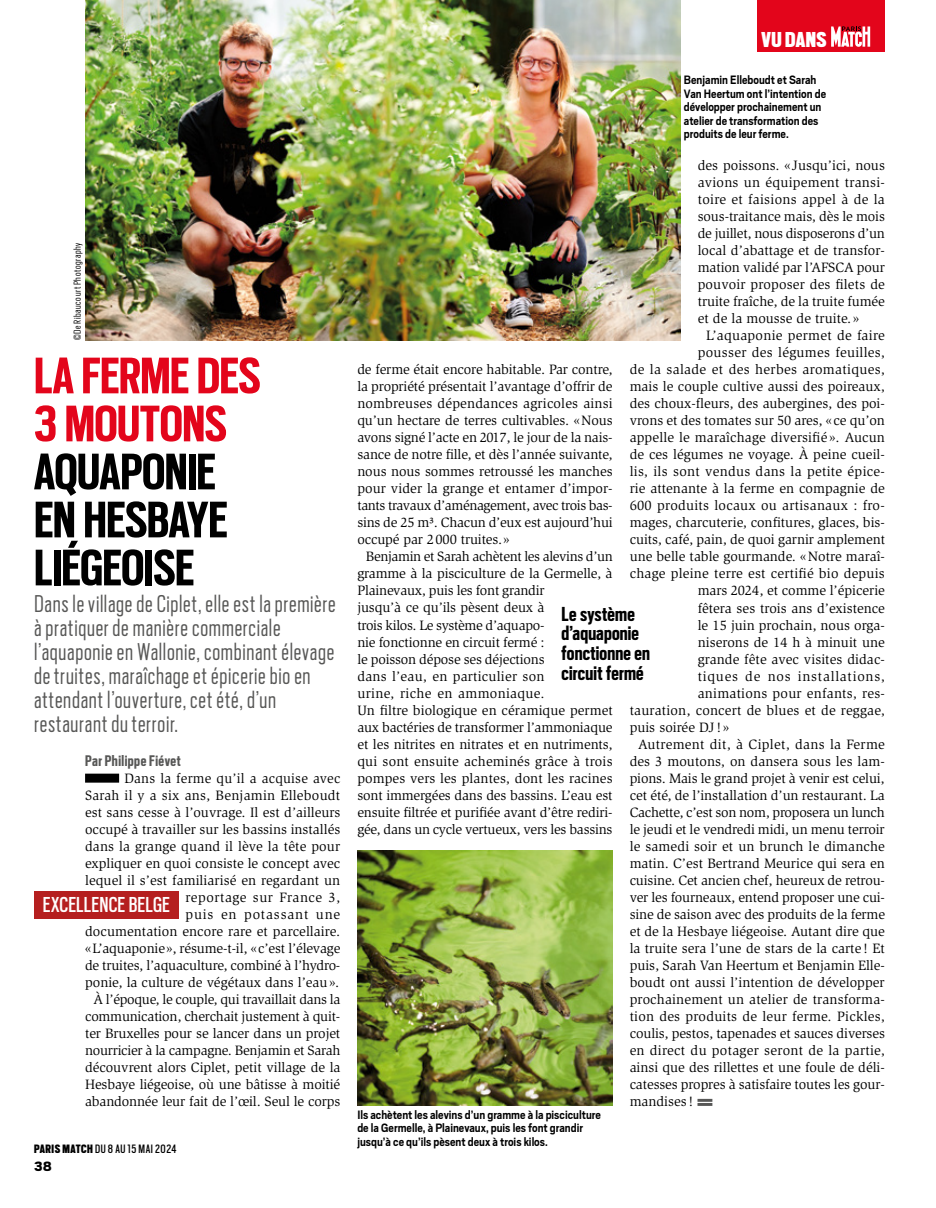
<style>
.page{position:relative;width:936px;height:1208px;background:#fff}
.page>*{position:absolute;margin:0;border:0;box-sizing:border-box;transform-origin:0 0}
.t1{font:700 57px/48px "Scout Cond";letter-spacing:-.01em;color:#000}
.t2{font:700 57px/48px "Scout Cond";letter-spacing:-.005em;color:#e3051b}
.t3{font:300 27px/24px "Scout Cond";letter-spacing:.025em;color:#575756}
.t4{font:24px "Scout Cond";letter-spacing:.01em;color:#fff}
.t5{font:900 24px "Scout Cond";letter-spacing:.02em;color:#fff}
.t6{font:700 22.5px/19.5px "Scout Cond";letter-spacing:.01em;color:#000}
.t7{font:700 17.1px "Scout Cond";letter-spacing:.03em;color:#575756}
.t8{font:900 15px "Scout";color:#000}
.t9{font:13.95px/17px "Slimbach Std";color:#000;text-align:justify}
.t10{font:13.95px "Slimbach Std";letter-spacing:.02em;color:#000}
.t11{font:13.95px "Slimbach Std";letter-spacing:-.02em;color:#000}
.t12{font:13.95px "Slimbach Std";letter-spacing:.025em;color:#000}
.t13{font:13.95px "Slimbach Std";letter-spacing:.055em;color:#000}
.t14{font:700 13.5px/13.5px "Scout";color:#000;scale:.9 1}
.t15{font:13.5px "Scout Cond";letter-spacing:.04em;color:#000}
.t16{font:300 11.25px "Scout Cond";letter-spacing:.045em;color:#000;scale:1.1 1}
.s1{font-weight:900}
</style>
<div class="page">
<div style="left:85px;top:773px;width:34px;height:9px;background:#000"></div>
<hr style="left:697px;top:1098px;width:15px;height:3px;background:#575756">
<hr style="left:697px;top:1103px;width:15px;height:3px;background:#575756">
<div style="left:34px;top:891px;width:145px;height:27px;background:#b51f1f"></div>
<img style="left:85px;top:0;width:595px;height:340px">
<img style="left:357px;top:850px;width:255px;height:256px">
<div style="left:757px;top:0;width:127px;height:51px;background:#e3051b"></div>
<svg style="left:831px;top:26px;width:39px;height:21px"></svg>
<p class="t16" style="left:70px;top:340px;width:90px;rotate:-90deg">©De Ribaucourt Photography</p>
<h1 class="t2" style="left:34px;top:349px;width:228px">LA FERME DES<br>3 MOUTONS</h1>
<h1 class="t1" style="left:34px;top:445px;width:195px">AQUAPONIE<br>EN HESBAYE<br>LIÉGEOISE</h1>
<h2 class="t3" style="left:34px;top:590px;width:303px">Dans le village de Ciplet, elle est la première à pratiquer de manière commerciale l’aquaponie en Wallonie, combinant élevage de truites, maraîchage et épicerie bio en attendant l’ouverture, cet été, d’un restaurant du terroir.</h2>
<p class="t7" style="left:85px;top:749px;width:97px">Par Philippe Fiévet</p>
<p class="t9" style="left:85px;top:769px;width:257px;text-align:right">Dans la ferme qu’il a acquise avec<br>Sarah il y a six ans, Benjamin Elleboudt est sans cesse à l’ouvrage. Il est d’ailleurs occupé à travailler sur les bassins installés dans la grange quand il lève la tête pour expliquer en quoi consiste le concept avec lequel il s’est familiarisé en regardant un reportage sur France 3,<br>puis en potassant une<br>documentation encore rare et parcellaire. «L’aquaponie», résume-t-il, «c’est l’élevage de truites, l’aquaculture, combiné à l’hydro&shy;ponie, la culture de végétaux dans l’eau».<br>À l’époque, le couple, qui travaillait dans la communication, cherchait justement à quit&shy;ter Bruxelles pour se lancer dans un projet nourricier à la campagne. Benjamin et Sarah découvrent alors Ciplet, petit village de la Hesbaye liégeoise, où une bâtisse à moitié abandonnée leur fait de l’œil. Seul le corps</p>
<h3 class="t4" style="left:43px;top:889px;width:129px">EXCELLENCE BELGE</h3>
<p class="t15" style="left:34px;top:1139px;width:144px"><span class="s1">PARIS MATCH</span> DU 8 AU 15 MAI 2024</p>
<p class="t8" style="left:34px;top:1156px;width:19px">38</p>
<h3 class="t5" style="left:761px;top:24px;width:66px">VU DANS</h3>
<p class="t14" style="left:684px;top:73px;width:159px">Benjamin Elleboudt et Sarah<br>Van Heertum ont l’intention de développer prochainement un atelier de transformation des produits de leur ferme.</p>
<p class="t9" style="left:697px;top:157px;width:189px">des poissons. « Jusqu’ici, nous avions un équipement transi&shy;toire et faisions appel à de la sous-traitance mais, dès le mois de juillet, nous disposerons d’un local d’abattage et de transfor&shy;mation validé par l’AFSCA pour pouvoir proposer des filets de truite fraîche, de la truite fumée et de la mousse de truite. »</p>
<p class="t10" style="left:706px;top:328px;width:180px">L’aquaponie permet de faire</p>
<p class="t10" style="left:697px;top:345px;width:189px">pousser des légumes feuilles,</p>
<p class="t12" style="left:629px;top:362px;width:257px">de la salade et des herbes aromatiques,</p>
<p class="t9" style="left:629px;top:378px;width:257px">mais le couple cultive aussi des poireaux,</p>
<p class="t9" style="left:629px;top:395px;width:257px">des choux-fleurs, des aubergines, des poi-</p>
<p class="t9" style="left:629px;top:412px;width:257px">vrons et des tomates sur 50 ares, « ce qu’on</p>
<p class="t9" style="left:629px;top:429px;width:257px">appelle le maraîchage diversifié ». Aucun</p>
<p class="t9" style="left:629px;top:446px;width:257px">de ces légumes ne voyage. À peine cueil-</p>
<p class="t10" style="left:629px;top:464px;width:257px">lis, ils sont vendus dans la petite épice-</p>
<p class="t9" style="left:629px;top:480px;width:257px">rie attenante à la ferme en compagnie de</p>
<p class="t10" style="left:629px;top:498px;width:257px">600 produits locaux ou artisanaux : fro-</p>
<p class="t9" style="left:629px;top:514px;width:257px">mages, charcuterie, confitures, glaces, bis-</p>
<p class="t9" style="left:629px;top:531px;width:257px">cuits, café, pain, de quoi garnir amplement</p>
<p class="t9" style="left:629px;top:548px;width:257px">une belle table gourmande. «Notre maraî-</p>
<p class="t9" style="left:629px;top:565px;width:257px">chage pleine terre est certifié bio depuis</p>
<p class="t9" style="left:697px;top:582px;width:189px">mars 2024, et comme l’épicerie</p>
<p class="t9" style="left:697px;top:599px;width:189px">fêtera ses trois ans d’existence</p>
<p class="t9" style="left:697px;top:616px;width:189px">le 15 juin prochain, nous orga-</p>
<p class="t9" style="left:697px;top:633px;width:189px">niserons de 14 h à minuit une</p>
<p class="t9" style="left:697px;top:650px;width:189px">grande fête avec visites didac-</p>
<p class="t13" style="left:697px;top:668px;width:189px">tiques de nos installations,</p>
<p class="t10" style="left:697px;top:685px;width:189px">animations pour enfants, res-</p>
<p class="t9" style="left:629px;top:701px;width:257px">tauration, concert de blues et de reggae,</p>
<p class="t9" style="left:629px;top:718px;width:101px">puis soirée DJ ! »</p>
<p class="t10" style="left:638px;top:736px;width:248px">Autrement dit, à Ciplet, dans la Ferme</p>
<p class="t9" style="left:629px;top:752px;width:257px">des 3 moutons, on dansera sous les lam-</p>
<p class="t9" style="left:629px;top:769px;width:256px">pions. Mais le grand projet à venir est celui,</p>
<p class="t9" style="left:629px;top:786px;width:256px">cet été, de l’installation d’un restaurant. La</p>
<p class="t11" style="left:629px;top:804px;width:256px">Cachette, c’est son nom, proposera un lunch</p>
<p class="t9" style="left:629px;top:820px;width:256px">le jeudi et le vendredi midi, un menu terroir</p>
<p class="t9" style="left:629px;top:837px;width:257px">le samedi soir et un brunch le dimanche</p>
<p class="t9" style="left:629px;top:854px;width:257px">matin. C’est Bertrand Meurice qui sera en</p>
<p class="t9" style="left:629px;top:871px;width:257px">cuisine. Cet ancien chef, heureux de retrou-</p>
<p class="t9" style="left:629px;top:888px;width:257px">ver les fourneaux, entend proposer une cui-</p>
<p class="t9" style="left:629px;top:905px;width:257px">sine de saison avec des produits de la ferme</p>
<p class="t9" style="left:629px;top:922px;width:257px">et de la Hesbaye liégeoise. Autant dire que</p>
<p class="t9" style="left:629px;top:939px;width:257px">la truite sera l’une de stars de la carte ! Et</p>
<p class="t9" style="left:629px;top:956px;width:257px">puis, Sarah Van Heertum et Benjamin Elle-</p>
<p class="t9" style="left:629px;top:973px;width:256px">boudt ont aussi l’intention de développer</p>
<p class="t9" style="left:629px;top:990px;width:257px">prochainement un atelier de transforma-</p>
<p class="t9" style="left:629px;top:1007px;width:257px">tion des produits de leur ferme. Pickles,</p>
<p class="t9" style="left:629px;top:1024px;width:257px">coulis, pestos, tapenades et sauces diverses</p>
<p class="t10" style="left:629px;top:1042px;width:257px">en direct du potager seront de la partie,</p>
<p class="t9" style="left:629px;top:1058px;width:257px">ainsi que des rillettes et une foule de déli-</p>
<p class="t9" style="left:629px;top:1075px;width:257px">catesses propres à satisfaire toutes les gour-</p>
<p class="t9" style="left:629px;top:1092px;width:65px">mandises !</p>
<p class="t9" style="left:357px;top:361px;width:257px">de ferme était encore habitable. Par contre, la propriété présentait l’avantage d’offrir de nombreuses dépendances agricoles ainsi qu’un hectare de terres cultivables. «Nous avons signé l’acte en 2017, le jour de la nais&shy;sance de notre fille, et dès l’année suivante, nous nous sommes retroussé les manches pour vider la grange et entamer d’impor&shy;tants travaux d’aménagement, avec trois bas&shy;sins de 25 m³. Chacun d’eux est aujourd’hui occupé par 2000 truites.»</p>
<p class="t9" style="left:357px;top:548px;width:257px;text-align:left;text-indent:9px">Benjamin et Sarah achètent les alevins d’un gramme à la pisciculture de la Germelle, à Plainevaux, puis les font grandir<br>jusqu’à ce qu’ils pèsent deux à<br>trois kilos. Le système d’aquapo-<br>nie fonctionne en circuit fermé :<br>le poisson dépose ses déjections<br>dans l’eau, en particulier son<br>urine, riche en ammoniaque.<br>Un filtre biologique en céramique permet aux bactéries de transformer l’ammoniaque et les nitrites en nitrates et en nutriments, qui sont ensuite acheminés grâce à trois pompes vers les plantes, dont les racines sont immergées dans des bassins. L’eau est ensuite filtrée et purifiée avant d’être rediri&shy;gée, dans un cycle vertueux, vers les bassins</p>
<h3 class="t6" style="left:561px;top:603px;width:90px">Le système d’aquaponie fonctionne en circuit fermé</h3>
<p class="t14" style="left:357px;top:1107px;width:272px">Ils achètent les alevins d’un gramme à la pisciculture de la Germelle, à Plainevaux, puis les font grandir jusqu’à ce qu’ils pèsent deux à trois kilos.</p>
</div>
